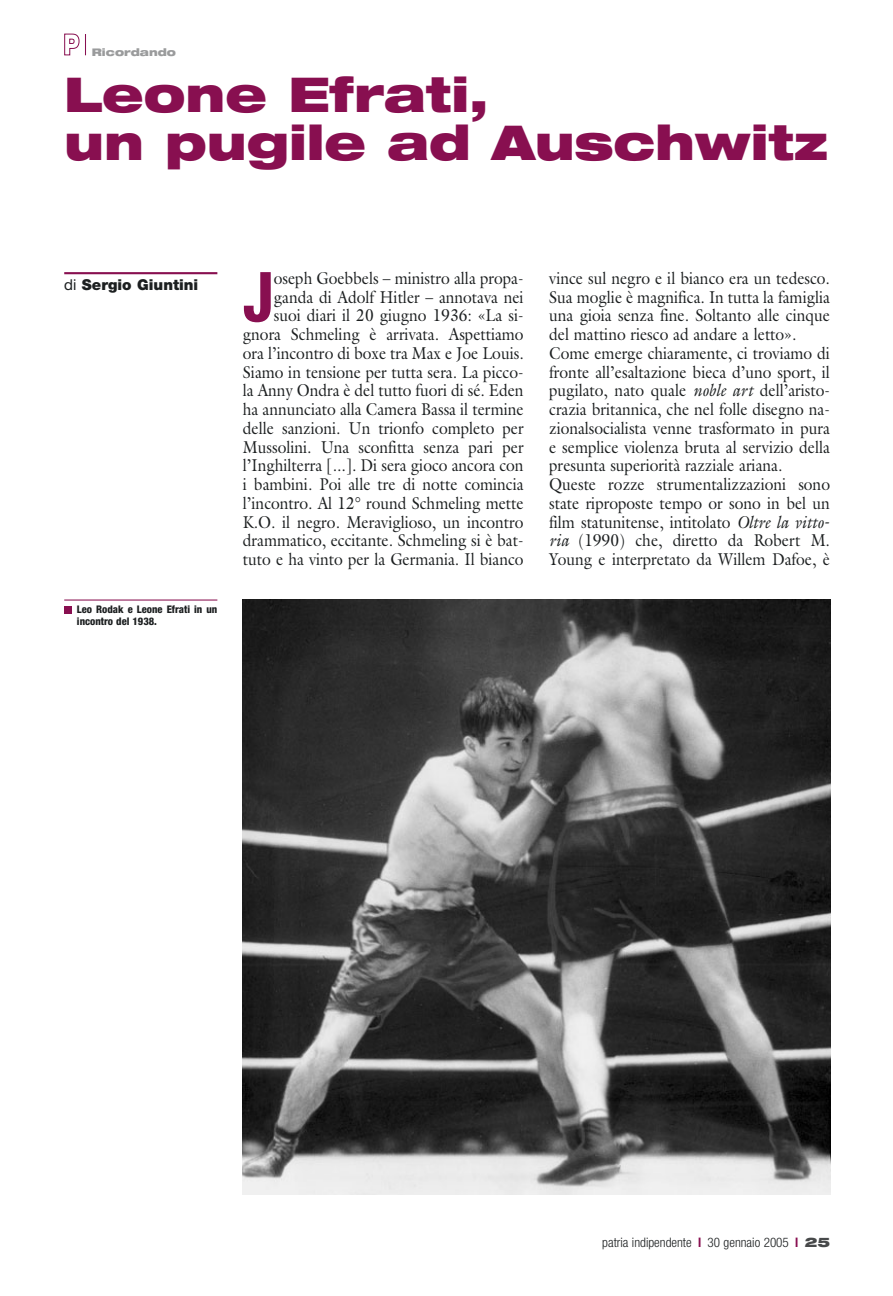
<style>
.page{position:relative;width:893px;height:1296px;background:#fff}
.page>*{position:absolute;margin:0;border:0;box-sizing:border-box;transform-origin:0 0}
.t1{font:800 condensed 69px "Helvetica Neue";color:#880f50;scale:.9 1}
.t2{font:900 expanded 48px/48px "Helvetica Neue";letter-spacing:-.005em;color:#880f50}
.t3{font:17.25px/18.8px "Galliard";color:#1c1f20;scale:.9 1}
.t4{font:900 15px "Helvetica Neue";color:#1c1f20}
.t5{font:300 condensed 13.2px "Helvetica Neue";color:#1c1f20}
.t6{font:800 condensed 10.5px/11.2px "Helvetica Neue";color:#1c1f20}
.t7{font:900 expanded 10.5px "Helvetica Neue";color:#9a9b9c}
.s1{font-weight:400}
.s2{font-style:italic}
.s3{font-weight:700;color:#880f50}
.s4{font-weight:900;font-stretch:expanded;color:#47494a}
</style>
<div class="page">
<svg style="left:64px;top:33px;width:22px;height:23px"></svg>
<hr style="left:64px;top:272px;width:153px;height:2px;background:#880f50">
<img style="left:243px;top:600px;width:587px;height:595px">
<hr style="left:64px;top:600px;width:153px;height:1px;background:#880f50">
<div style="left:64px;top:606px;width:8px;height:7px;background:#880f50"></div>
<p class="t7" style="left:92px;top:48px;width:86px">Ricordando</p>
<h2 class="t2" style="left:64px;top:75px;width:765px">Leone Efrati,<br>un pugile ad Auschwitz</h2>
<p class="t4" style="left:64px;top:279px;width:136px"><span class="s1">di</span> Sergio Giuntini</p>
<p class="t6" style="left:77px;top:605px;width:142px">Leo Rodak e Leone Efrati in un incontro del 1938.</p>
<p class="t3" style="left:243px;top:270px;width:313px;text-align:right">oseph Goebbels – ministro alla propa&shy;ganda di Adolf Hitler – annotava nei suoi diari il 20 giugno 1936: «La si&shy;gnora Schmeling è arrivata. Aspettiamo ora l’incontro di boxe tra Max e Joe Louis.<br>Siamo in tensione per tutta sera. La picco&shy;la Anny Ondra è del tutto fuori di sé. Eden ha annunciato alla Camera Bassa il termine delle sanzioni. Un trionfo completo per Mussolini. Una sconfitta senza pari per l’Inghilterra [...]. Di sera gioco ancora con i bambini. Poi alle tre di notte comincia l’incontro. Al 12° round Schmeling mette K.O. il negro. Meraviglioso, un incontro drammatico, eccitante. Schmeling si è bat&shy;tuto e ha vinto per la Germania. Il bianco</p>
<h1 class="t1" style="left:243px;top:272px;width:36px">J</h1>
<p class="t3" style="left:549px;top:270px;width:313px">vince sul negro e il bianco era un tedesco.<br>Sua moglie è magnifica. In tutta la famiglia una gioia senza fine. Soltanto alle cinque del mattino riesco ad andare a letto».<br>Come emerge chiaramente, ci troviamo di fronte all’esaltazione bieca d’uno sport, il pugilato, nato quale <span class="s2">noble art</span> dell’aristo&shy;crazia britannica, che nel folle disegno na&shy;zionalsocialista venne trasformato in pura e semplice violenza bruta al servizio della presunta superiorità razziale ariana.<br>Queste rozze strumentalizzazioni sono state riproposte tempo or sono in bel un film statunitense, intitolato <span class="s2">Oltre la vitto&shy;ria</span> (1990) che, diretto da Robert M.<br>Young e interpretato da Willem Dafoe, è</p>
<p class="t5" style="left:602px;top:1238px;width:229px">patria indipendente <span class="s3">l</span> 30 gennaio 2005 <span class="s3">l</span> <span class="s4">25</span></p>
</div>
